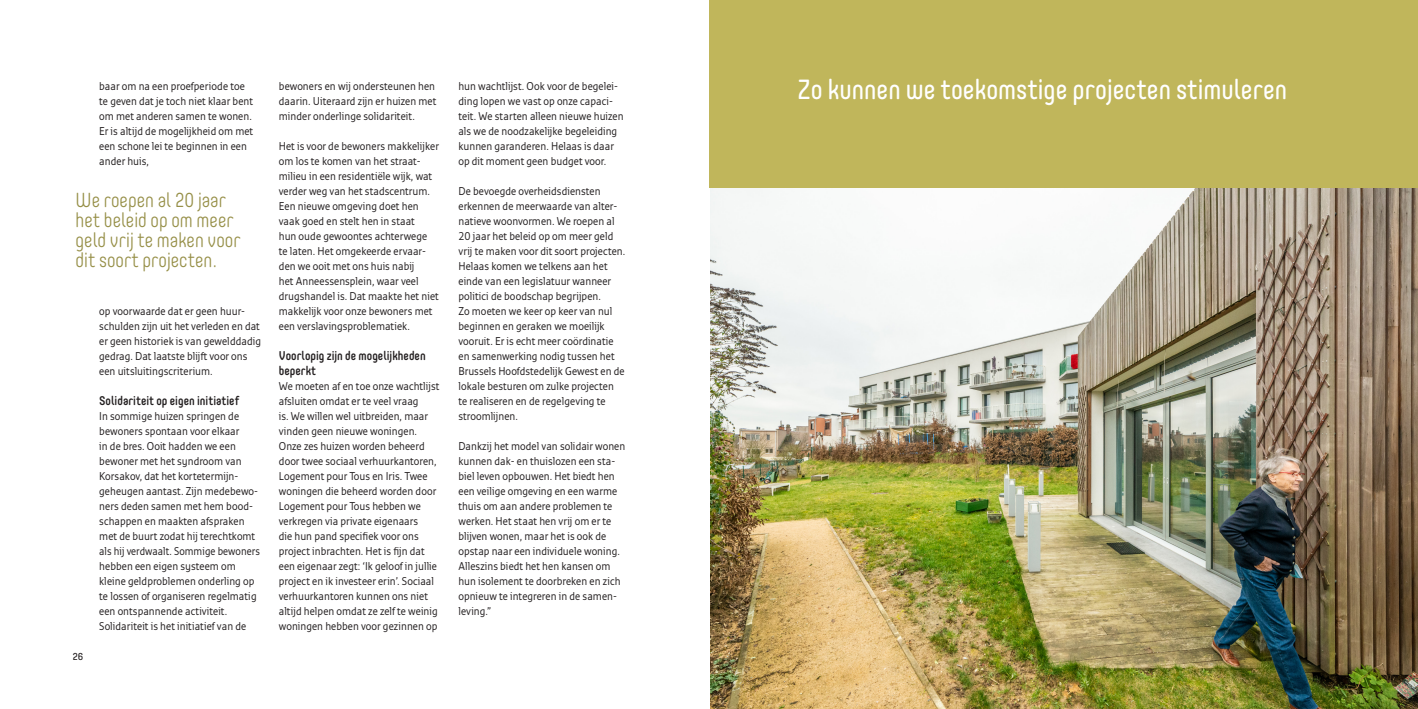
<style>
.page{position:relative;width:1418px;height:709px;background:#fff}
.page>*{position:absolute;margin:0;border:0;box-sizing:border-box;transform-origin:0 0}
.Titel_1{font:27.5px "Core Mellow 45";color:#fff;scale:.9 1}
.streamer{font:300 20px/20px "Core Mellow 35";color:#968f47;scale:.9 1}
.titel_4{font:500 12.5px/15px "Core Mellow 55";color:#231f20;scale:.9 1}
.Body___wit_na{font:11.25px/15px "Monitor Pro";color:#231f20;scale:.9 1}
.t1{font:10px "Core Mellow 45";color:#231f20}
</style>
<div class="page">
<img style="left:710px;top:187px;width:707px;height:522px">
<div style="left:709px;top:0;width:708px;height:187px;background:#c0b65b"></div>
<p class="Body___wit_na" style="left:99px;top:79px;width:173px">baar om na een proefperiode toe te geven dat je toch niet klaar bent om met anderen samen te wonen.<br>Er is altijd de mogelijkheid om met een schone lei te beginnen in een ander huis,</p>
<p class="streamer" style="left:76px;top:189px;width:185px">We roepen al 20 jaar het beleid op om meer geld vrij te maken voor dit soort projecten.</p>
<p class="t1" style="left:72px;top:649px;width:12px">26</p>
<p class="Body___wit_na" style="left:99px;top:304px;width:181px">op voorwaarde dat er geen huur&shy;schulden zijn uit het verleden en dat er geen historiek is van gewelddadig gedrag. Dat laatste blijft voor ons een uitsluitingscriterium.</p>
<p class="titel_4" style="left:99px;top:393px;width:157px">Solidariteit op eigen initiatief</p>
<p class="Body___wit_na" style="left:99px;top:409px;width:180px">In sommige huizen springen de bewoners spontaan voor elkaar<br>in de bres. Ooit hadden we een bewoner met het syndroom van<br>Korsakov, dat het kortetermijn&shy;geheugen aantast. Zijn medebewo&shy;ners deden samen met hem bood&shy;schappen en maakten afspraken met de buurt zodat hij terechtkomt als hij verdwaalt. Sommige bewoners hebben een eigen systeem om kleine geldproblemen onderling op te lossen of organiseren regelmatig een ontspannende activiteit.<br>Solidariteit is het initiatief van de</p>
<p class="Body___wit_na" style="left:279px;top:79px;width:176px;text-align:justify">bewoners en wij ondersteunen hen daarin. Uiteraard zijn er huizen met minder onderlinge solidariteit.</p>
<p class="Body___wit_na" style="left:279px;top:139px;width:179px">Het is voor de bewoners makkelijker om los te komen van het straat&shy;milieu in een residentiële wijk, wat verder weg van het stadscentrum.<br>Een nieuwe omgeving doet hen vaak goed en stelt hen in staat<br>hun oude gewoontes achterwege te laten. Het omgekeerde ervaar&shy;den we ooit met ons huis nabij<br>het Anneessensplein, waar veel drugshandel is. Dat maakte het niet makkelijk voor onze bewoners met een verslavingsproblematiek.</p>
<p class="titel_4" style="left:279px;top:348px;width:165px">Voorlopig zijn de mogelijkheden beperkt</p>
<p class="Body___wit_na" style="left:279px;top:379px;width:180px">We moeten af en toe onze wachtlijst afsluiten omdat er te veel vraag<br>is. We willen wel uitbreiden, maar vinden geen nieuwe woningen.<br>Onze zes huizen worden beheerd door twee sociaal verhuurkantoren, Logement pour Tous en Iris. Twee woningen die beheerd worden door Logement pour Tous hebben we verkregen via private eigenaars<br>die hun pand specifiek voor ons project inbrachten. Het is fijn dat een eigenaar zegt: ‘Ik geloof in jullie project en ik investeer erin’. Sociaal verhuurkantoren kunnen ons niet altijd helpen omdat ze zelf te weinig woningen hebben voor gezinnen op</p>
<p class="Body___wit_na" style="left:458px;top:79px;width:185px">hun wachtlijst. Ook voor de begelei&shy;ding lopen we vast op onze capaci&shy;teit. We starten alleen nieuwe huizen als we de noodzakelijke begeleiding kunnen garanderen. Helaas is daar op dit moment geen budget voor.</p>
<p class="Body___wit_na" style="left:458px;top:184px;width:187px">De bevoegde overheidsdiensten erkennen de meerwaarde van alter&shy;natieve woonvormen. We roepen al<br>20 jaar het beleid op om meer geld vrij te maken voor dit soort projecten.<br>Helaas komen we telkens aan het einde van een legislatuur wanneer politici de boodschap begrijpen.<br>Zo moeten we keer op keer van nul beginnen en geraken we moeilijk vooruit. Er is echt meer coördinatie en samenwerking nodig tussen het<br>Brussels Hoofdstedelijk Gewest en de lokale besturen om zulke projecten te realiseren en de regelgeving te stroomlijnen.</p>
<p class="Body___wit_na" style="left:458px;top:439px;width:187px">Dankzij het model van solidair wonen kunnen dak- en thuislozen een sta&shy;biel leven opbouwen. Het biedt hen een veilige omgeving en een warme thuis om aan andere problemen te werken. Het staat hen vrij om er te blijven wonen, maar het is ook de opstap naar een individuele woning.<br>Alleszins biedt het hen kansen om hun isolement te doorbreken en zich opnieuw te integreren in de samen&shy;leving.”</p>
<p class="Titel_1" style="left:797px;top:69px;width:545px">Zo kunnen we toekomstige projecten stimuleren</p>
</div>
